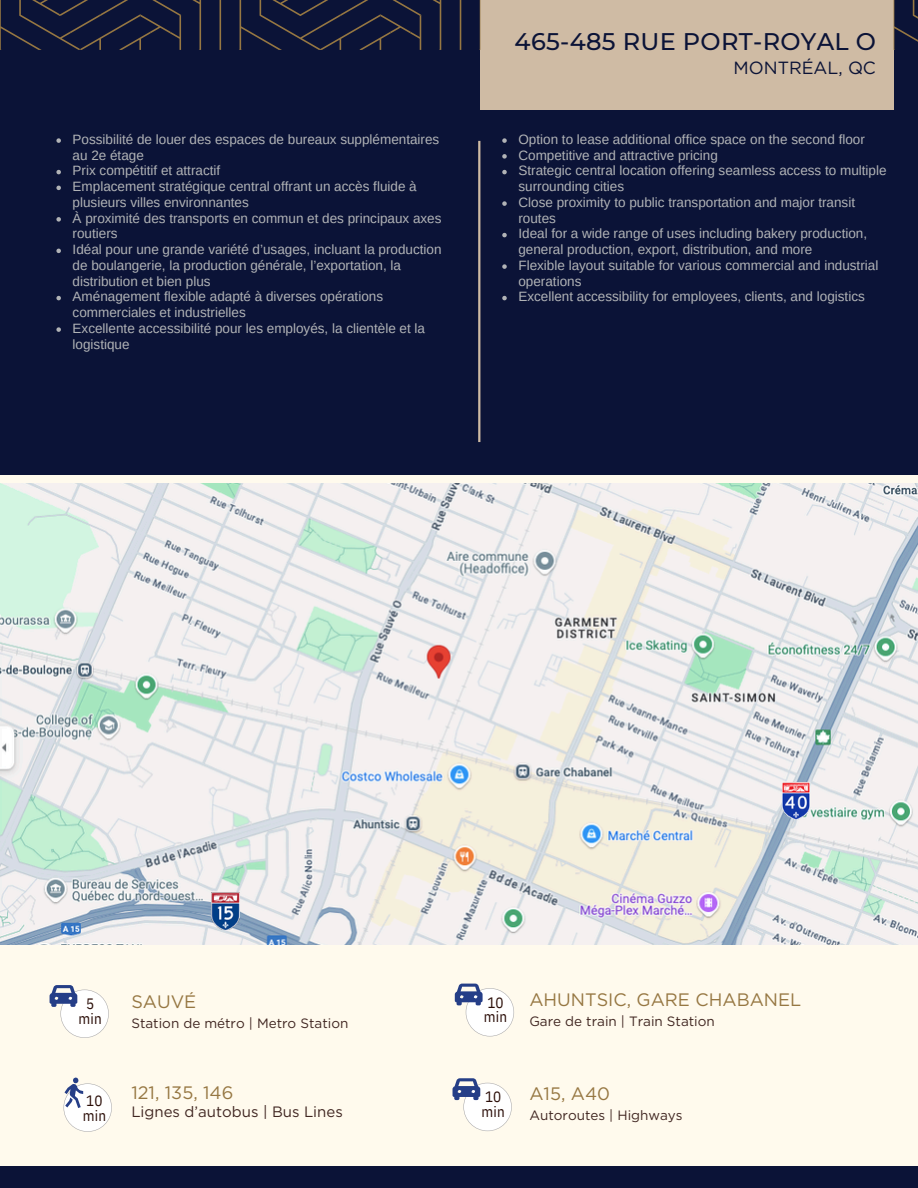
<style>
.page{position:relative;width:918px;height:1188px;background:#0b1337}
.page>*{position:absolute;margin:0;border:0;box-sizing:border-box;transform-origin:0 0}
.t1{font:500 24px "Montserrat";letter-spacing:.015em;color:#0b1337}
.t2{font:18px "Gotham";color:#967742}
.t3{font:17.7px "Gotham";color:#0b1337}
.t4{font:15px "Gotham";color:#402621}
.t5{font:15px/14.7px "IBM Plex Sans Cond";letter-spacing:.01em;color:#2b0e08}
.t6{font:13.5px/15.8px "Arimo";color:#b1b3b6}
.t7{font:13.5px "Gotham";color:#402621}
</style>
<div class="page">
<div style="left:0;top:475px;width:918px;height:690px;background:#fffaed"></div>
<div style="left:480px;top:0;width:414px;height:110px;background:#cfbba4"></div>
<svg style="left:56px;top:138px;width:5px;height:5px"></svg>
<svg style="left:56px;top:170px;width:5px;height:4px"></svg>
<svg style="left:56px;top:186px;width:5px;height:4px"></svg>
<svg style="left:56px;top:217px;width:5px;height:5px"></svg>
<svg style="left:56px;top:249px;width:5px;height:4px"></svg>
<svg style="left:56px;top:296px;width:5px;height:4px"></svg>
<svg style="left:56px;top:327px;width:5px;height:5px"></svg>
<svg style="left:502px;top:138px;width:5px;height:5px"></svg>
<svg style="left:502px;top:154px;width:5px;height:5px"></svg>
<svg style="left:502px;top:170px;width:5px;height:4px"></svg>
<svg style="left:502px;top:201px;width:5px;height:5px"></svg>
<svg style="left:502px;top:233px;width:5px;height:4px"></svg>
<svg style="left:502px;top:264px;width:5px;height:5px"></svg>
<svg style="left:502px;top:296px;width:5px;height:4px"></svg>
<hr style="left:478px;top:141px;width:2px;height:301px;background:#cfbba4">
<svg style="left:220px;top:0;width:1px;height:50px"></svg>
<svg style="left:192px;top:0;width:10px;height:50px"></svg>
<svg style="left:0;top:0;width:181px;height:50px"></svg>
<svg style="left:433px;top:0;width:9px;height:50px"></svg>
<svg style="left:239px;top:0;width:182px;height:50px"></svg>
<svg style="left:479px;top:0;width:1px;height:50px"></svg>
<svg style="left:460px;top:0;width:1px;height:50px"></svg>
<svg style="left:894px;top:0;width:24px;height:50px"></svg>
<img style="left:0;top:483px;width:918px;height:461px">
<img style="left:212px;top:892px;width:28px;height:38px">
<img style="left:782px;top:783px;width:28px;height:37px">
<svg style="left:64px;top:1083px;width:48px;height:49px;fill:#fff"></svg>
<svg style="left:64px;top:1078px;width:19px;height:30px"></svg>
<svg style="left:463px;top:1083px;width:49px;height:48px;fill:#fff"></svg>
<svg style="left:453px;top:1078px;width:27px;height:22px"></svg>
<svg style="left:466px;top:988px;width:48px;height:48px;fill:#fff"></svg>
<svg style="left:455px;top:984px;width:28px;height:21px"></svg>
<svg style="left:60px;top:990px;width:49px;height:48px;fill:#fff"></svg>
<svg style="left:50px;top:985px;width:27px;height:22px"></svg>
<p class="t6" style="left:73px;top:131px;width:368px">Possibilité de louer des espaces de bureaux supplémentaires au 2e étage</p>
<p class="t6" style="left:73px;top:163px;width:149px">Prix compétitif et attractif</p>
<p class="t6" style="left:73px;top:179px;width:346px">Emplacement stratégique central offrant un accès fluide à plusieurs villes environnantes</p>
<p class="t6" style="left:73px;top:210px;width:370px">À proximité des transports en commun et des principaux axes routiers</p>
<p class="t6" style="left:73px;top:242px;width:371px">Idéal pour une grande variété d’usages, incluant la production de boulangerie, la production générale, l’exportation, la distribution et bien plus</p>
<p class="t6" style="left:73px;top:289px;width:312px">Aménagement flexible adapté à diverses opérations commerciales et industrielles</p>
<p class="t6" style="left:73px;top:320px;width:354px">Excellente accessibilité pour les employés, la clientèle et la logistique</p>
<h1 class="t1" style="left:515px;top:27px;width:363px">465-485 RUE PORT-ROYAL O</h1>
<h2 class="t3" style="left:734px;top:57px;width:144px">MONTRÉAL, QC</h2>
<p class="t6" style="left:518px;top:131px;width:348px">Option to lease additional office space on the second floor</p>
<p class="t6" style="left:518px;top:147px;width:201px">Competitive and attractive pricing</p>
<p class="t6" style="left:518px;top:163px;width:370px">Strategic central location offering seamless access to multiple surrounding cities</p>
<p class="t6" style="left:518px;top:194px;width:338px">Close proximity to public transportation and major transit routes</p>
<p class="t6" style="left:518px;top:226px;width:350px">Ideal for a wide range of uses including bakery production, general production, export, distribution, and more</p>
<p class="t6" style="left:518px;top:257px;width:361px">Flexible layout suitable for various commercial and industrial operations</p>
<p class="t6" style="left:518px;top:289px;width:348px">Excellent accessibility for employees, clients, and logistics</p>
<h3 class="t5" style="left:79px;top:996px;width:25px;text-align:center">5 min</h3>
<h3 class="t5" style="left:83px;top:1093px;width:25px">10 min</h3>
<h3 class="t2" style="left:131px;top:991px;width:66px">SAUVÉ</h3>
<h3 class="t7" style="left:131px;top:1015px;width:218px">Station de métro | Metro Station</h3>
<h3 class="t2" style="left:131px;top:1082px;width:103px">121, 135, 146</h3>
<h3 class="t4" style="left:131px;top:1103px;width:213px">Lignes d’autobus | Bus Lines</h3>
<h3 class="t5" style="left:484px;top:995px;width:25px">10 min</h3>
<h3 class="t5" style="left:482px;top:1089px;width:25px">10 min</h3>
<p class="t2" style="left:529px;top:989px;width:273px">AHUNTSIC, GARE CHABANEL</p>
<p class="t7" style="left:529px;top:1013px;width:187px">Gare de train | Train Station</p>
<p class="t2" style="left:529px;top:1083px;width:82px">A15, A40</p>
<p class="t7" style="left:529px;top:1107px;width:155px">Autoroutes | Highways</p>
</div>
